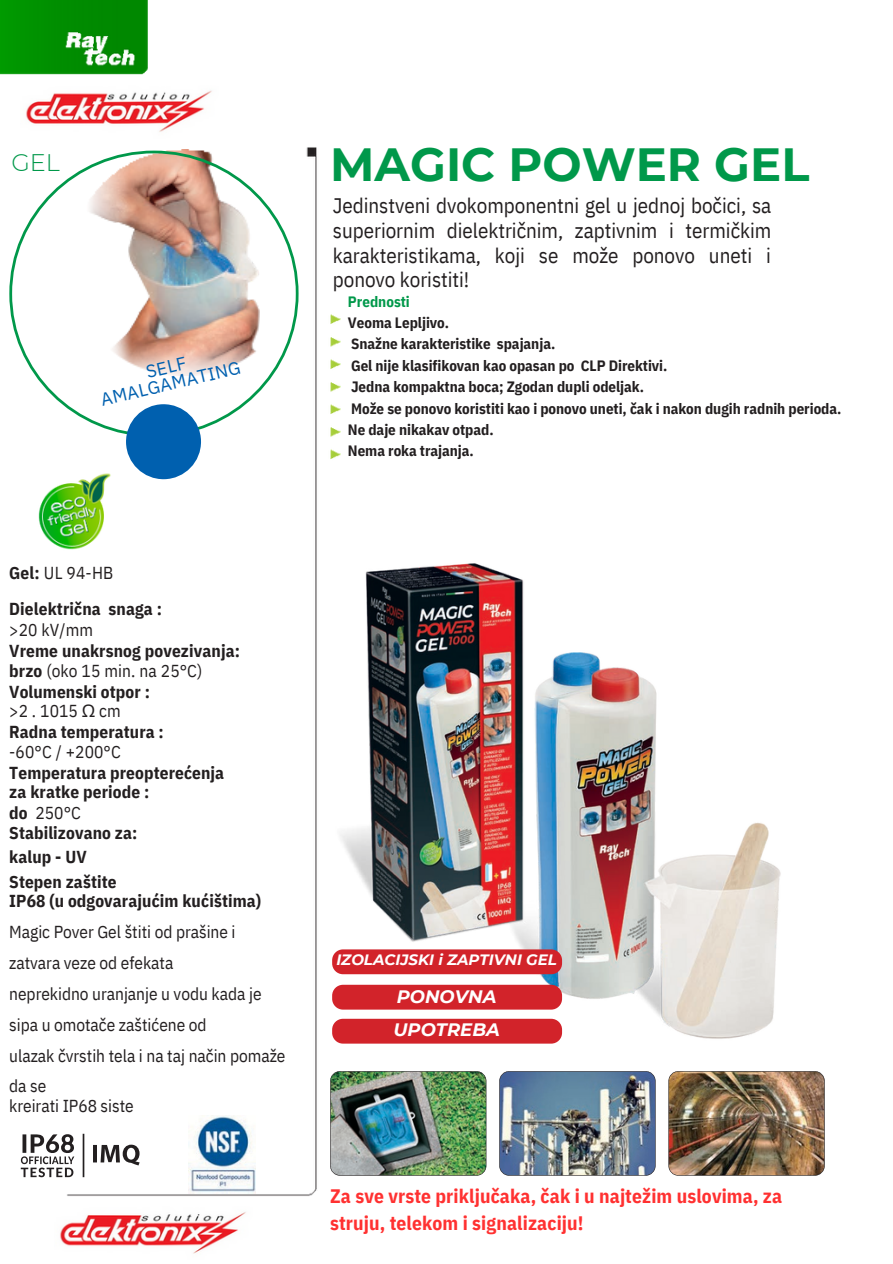
<style>
.page{position:relative;width:893px;height:1264px;background:#fff}
.page>*{position:absolute;margin:0;border:0;box-sizing:border-box;transform-origin:0 0}
.t1{font:700 46.5px "Montserrat";color:#00984a}
.t2{font:300 24px "Montserrat";color:#00984a}
.t3{font:21px/24.8px "IBM Plex Sans Cond";color:#231f20;text-align:justify}
.t4{font:700 19.5px/27px "IBM Plex Sans Cond";letter-spacing:.005em;color:#ff3131}
.t5{font:18px/16.8px "IBM Plex Sans";color:#0060af;text-align:center}
.t6{font:italic 700 18px/32.5px "Montserrat";color:#fff}
.t7{font:17.25px/30.9px "IBM Plex Sans Cond";color:#231f20}
.t8{font:700 17.25px "IBM Plex Sans Cond";letter-spacing:.005em;color:#231f20}
.t9{font:700 15px/21.3px "IBM Plex Sans Cond";color:#231f20}
.t10{font:italic 700 15px "Montserrat";color:#fff}
.t11{font:700 15px "IBM Plex Sans Cond";color:#00984a}
.s1{font-weight:700}
.s2{font-family:"Noto Sans"}
</style>
<div class="page">
<img style="left:0;top:0;width:147px;height:75px">
<img style="left:60px;top:147px;width:288px;height:1049px">
<img style="left:327px;top:560px;width:454px;height:501px">
<svg style="left:9px;top:151px;width:289px;height:286px"></svg>
<div style="left:126px;top:404px;width:75px;height:75px;background:#0060af;border-radius:50%"></div>
<img style="left:330px;top:1071px;width:156px;height:104px">
<img style="left:499px;top:1071px;width:156px;height:104px">
<img style="left:38px;top:465px;width:81px;height:95px">
<svg style="left:21px;top:1134px;width:53px;height:43px"></svg>
<svg style="left:93px;top:1144px;width:47px;height:21px"></svg>
<hr style="left:83px;top:1133px;width:1px;height:44px;background:#231f20">
<div style="left:332px;top:949px;width:230px;height:25px;background:#d2232a;border-radius:11px"></div>
<div style="left:332px;top:984px;width:230px;height:25px;background:#d2232a;border-radius:11px"></div>
<div style="left:332px;top:1018px;width:230px;height:25px;background:#d2232a;border-radius:11px"></div>
<img style="left:668px;top:1071px;width:156px;height:104px">
<img style="left:188px;top:1115px;width:68px;height:78px">
<img style="left:60px;top:1212px;width:186px;height:42px">
<img style="left:26px;top:90px;width:186px;height:42px">
<p class="t2" style="left:11px;top:148px;width:50px">GEL</p>
<p class="t1" style="left:330px;top:136px;width:480px">MAGIC POWER GEL</p>
<p class="t3" style="left:333px;top:193px;width:440px">Jedinstveni dvokomponentni gel u jednoj bočici, sa superiornim dielektričnim, zaptivnim i termičkim karakteristikama, koji se može ponovo uneti i ponovo koristiti!</p>
<p class="t11" style="left:348px;top:291px;width:63px">Prednosti</p>
<p class="t9" style="left:348px;top:312px;width:103px">Veoma Lepljivo.</p>
<p class="t9" style="left:351px;top:333px;width:206px">Snažne karakteristike spajanja.</p>
<p class="t9" style="left:351px;top:354px;width:318px">Gel nije klasifikovan kao opasan po CLP Direktivi.</p>
<p class="t9" style="left:351px;top:376px;width:492px">Jedna kompaktna boca; Zgodan dupli odeljak.<br>Može se ponovo koristiti kao i ponovo uneti, čak i nakon dugih radnih perioda.</p>
<p class="t9" style="left:348px;top:418px;width:147px">Ne daje nikakav otpad.</p>
<p class="t9" style="left:348px;top:440px;width:127px">Nema roka trajanja.</p>
<p class="t5" style="left:95px;top:374px;width:144px;rotate:-13deg">SELF<br>AMALGAMATING</p>
<p class="t7" style="left:9px;top:557px;width:106px"><span class="s1">Gel:</span> UL 94-HB</p>
<p class="t8" style="left:9px;top:597px;width:154px">Dielektrična snaga :</p>
<p class="t7" style="left:9px;top:614px;width:85px">&gt;20 kV/mm</p>
<p class="t8" style="left:9px;top:639px;width:232px">Vreme unakrsnog povezivanja:</p>
<p class="t7" style="left:9px;top:654px;width:195px"><span class="s1">brzo</span> (oko 15 min. na 25°C)</p>
<p class="t8" style="left:9px;top:680px;width:142px">Volumenski otpor :</p>
<p class="t7" style="left:9px;top:695px;width:113px">&gt;2 . 1015 <span class="s2">Ω</span> cm</p>
<p class="t8" style="left:9px;top:720px;width:156px">Radna temperatura :</p>
<p class="t7" style="left:9px;top:735px;width:113px">-60°C / +200°C</p>
<p class="t8" style="left:9px;top:761px;width:216px">Temperatura preopterećenja</p>
<p class="t8" style="left:9px;top:780px;width:142px">za kratke periode :</p>
<p class="t7" style="left:9px;top:797px;width:73px"><span class="s1">do</span> 250°C</p>
<p class="t8" style="left:9px;top:821px;width:130px">Stabilizovano za:</p>
<p class="t8" style="left:9px;top:845px;width:79px">kalup - UV</p>
<p class="t8" style="left:9px;top:870px;width:109px">Stepen zaštite</p>
<p class="t8" style="left:9px;top:889px;width:253px">IP68 (u odgovarajućim kućištima)</p>
<p class="t7" style="left:9px;top:916px;width:228px">Magic Pover Gel štiti od prašine i</p>
<p class="t7" style="left:9px;top:947px;width:166px">zatvara veze od efekata</p>
<p class="t7" style="left:9px;top:977px;width:254px">neprekidno uranjanje u vodu kada je</p>
<p class="t7" style="left:9px;top:1008px;width:199px">sipa u omotače zaštićene od</p>
<p class="t7" style="left:9px;top:1039px;width:278px">ulazak čvrstih tela i na taj način pomaže da se</p>
<p class="t7" style="left:9px;top:1089px;width:126px">kreirati IP68 siste</p>
<p class="t10" style="left:336px;top:950px;width:222px">IZOLACIJSKI i ZAPTIVNI GEL</p>
<p class="t6" style="left:393px;top:980px;width:108px">PONOVNA<br>UPOTREBA</p>
<p class="t4" style="left:330px;top:1182px;width:453px">Za sve vrste priključaka, čak i u najtežim uslovima, za struju, telekom i signalizaciju!</p>
</div>
